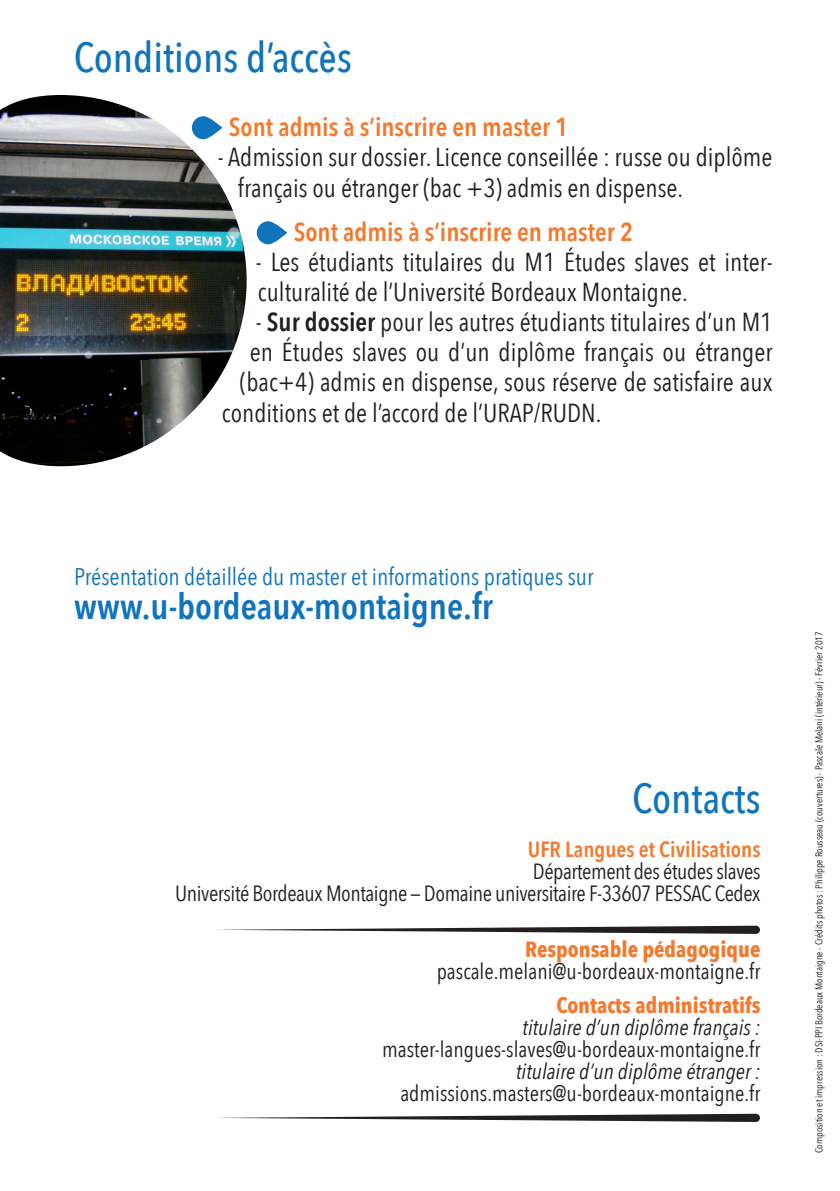
<style>
.page{position:relative;width:840px;height:1191px;background:#fff}
.page>*{position:absolute;margin:0;border:0;box-sizing:border-box;transform-origin:0 0}
.t1{font:500 42px "Avenir Next Condensed";color:#1074bc}
.t2{font:600 36px "Avenir Next Condensed";color:#1074bc}
.t3{font:26px/31.2px "Avenir Next Condensed";color:#231f20}
.t4{font:600 26px "Avenir Next Condensed";color:#f4792c}
.t5{font:24px "Avenir Next Condensed";color:#1074bc}
.t6{font:22px "Avenir Next Condensed";letter-spacing:-.005em;color:#231f20}
.t7{font:italic 22px "Avenir Next Condensed";color:#231f20}
.t8{font:700 22px "Avenir Next Condensed";color:#f4792c}
.t9{font:600 22px "Avenir Next Condensed";color:#f4792c}
.t10{font:10px "Avenir Next Condensed";color:#231f20}
.s1{font-weight:600}
</style>
<div class="page">
<img style="left:0;top:95px;width:246px;height:371px">
<svg style="left:192px;top:116px;width:30px;height:23px"></svg>
<svg style="left:257px;top:221px;width:30px;height:23px"></svg>
<svg style="left:214px;top:925px;width:545px;height:9px"></svg>
<svg style="left:214px;top:1113px;width:545px;height:9px"></svg>
<p class="t1" style="left:74px;top:32px;width:279px">Conditions d’accès</p>
<p class="t4" style="left:229px;top:104px;width:340px">Sont admis à s’inscrire en master 1</p>
<p class="t3" style="left:238px;top:140px;width:535px;text-indent:-20px">- Admission sur dossier. Licence conseillée : russe ou diplôme français ou étranger (bac +3) admis en dispense.</p>
<p class="t4" style="left:293px;top:209px;width:340px">Sont admis à s’inscrire en master 2</p>
<p class="t3" style="left:256px;top:245px;width:517px;line-height:30px">- Les étudiants titulaires du M1 Études slaves et inter&shy;culturalité de l’Université Bordeaux Montaigne.</p>
<p class="t3" style="left:256px;top:305px;width:517px">- <span class="s1">Sur dossier</span> pour les autres étudiants titulaires d’un M1</p>
<p class="t3" style="left:250px;top:335px;width:524px">en Études slaves ou d’un diplôme français ou étranger</p>
<p class="t3" style="left:240px;top:365px;width:534px">(bac+4) admis en dispense, sous réserve de satisfaire aux</p>
<p class="t3" style="left:222px;top:396px;width:381px">conditions et de l’accord de l’URAP/RUDN.</p>
<p class="t5" style="left:74px;top:556px;width:520px">Présentation détaillée du master et informations pratiques sur</p>
<p class="t2" style="left:74px;top:575px;width:420px">www.u-bordeaux-montaigne.fr</p>
<p class="t1" style="left:632px;top:773px;width:130px">Contacts</p>
<p class="t9" style="left:527px;top:830px;width:234px">UFR Langues et Civilisations</p>
<p class="t6" style="left:532px;top:853px;width:229px">Département des études slaves</p>
<p class="t6" style="left:175px;top:875px;width:586px">Université Bordeaux Montaigne — Domaine universitaire F-33607 PESSAC Cedex</p>
<p class="t8" style="left:525px;top:936px;width:236px">Responsable pédagogique</p>
<p class="t6" style="left:436px;top:953px;width:325px">pascale.melani@u-bordeaux-montaigne.fr</p>
<p class="t8" style="left:556px;top:992px;width:205px">Contacts administratifs</p>
<p class="t7" style="left:522px;top:1014px;width:239px">titulaire d’un diplôme français :</p>
<p class="t6" style="left:382px;top:1031px;width:379px">master-langues-slaves@u-bordeaux-montaigne.fr</p>
<p class="t7" style="left:516px;top:1058px;width:246px">titulaire d’un diplôme étranger :</p>
<p class="t6" style="left:400px;top:1075px;width:361px">admissions.masters@u-bordeaux-montaigne.fr</p>
<p class="t10" style="left:809px;top:1153px;width:523px;rotate:-90deg">Composition et impression : DSI-PPI Bordeaux Montaigne - Crédits photos : Philippe Rousseau (couvertures) - Pascale Melani (intérieur) - Février 2017</p>
</div>
